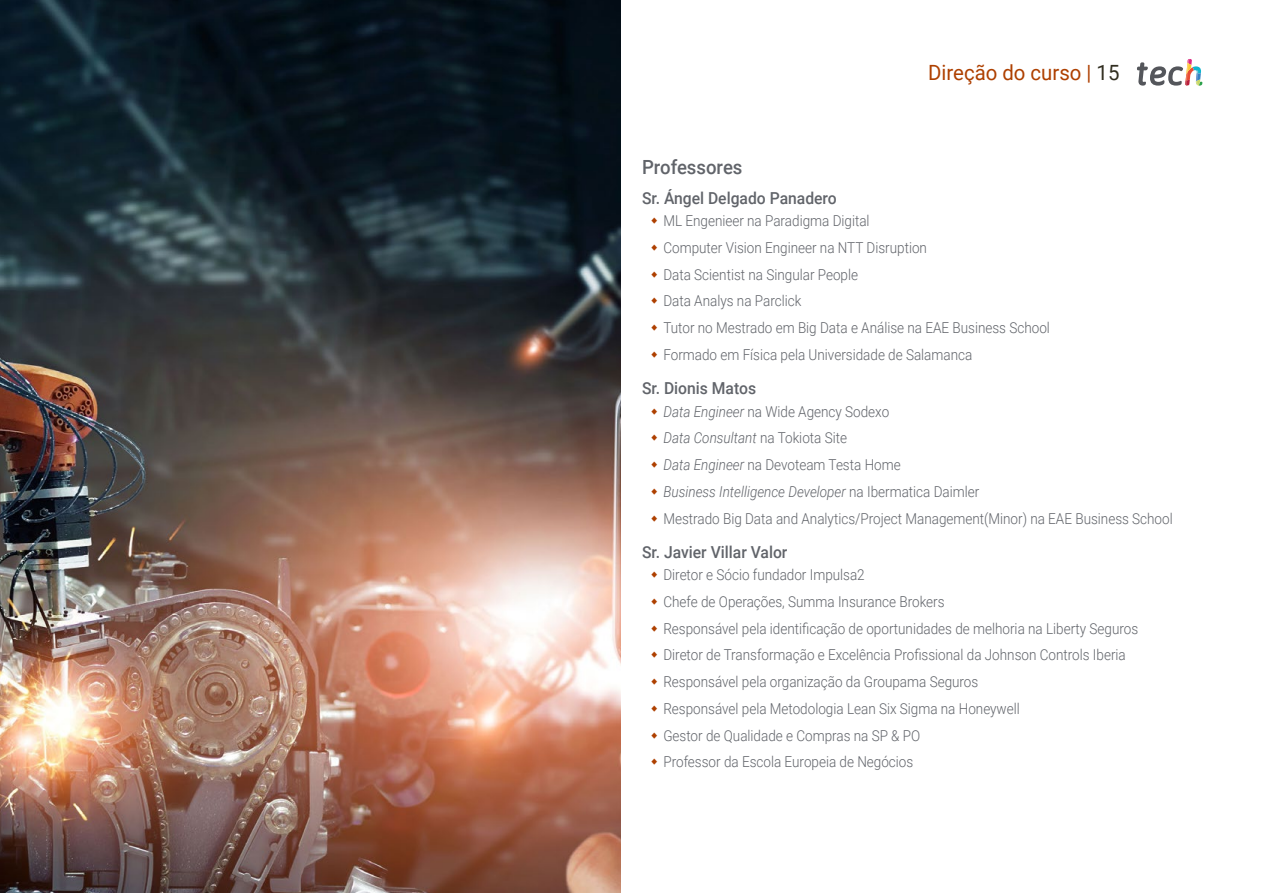
<style>
.page{position:relative;width:1263px;height:893px;background:#fff}
.page>*{position:absolute;margin:0;border:0;box-sizing:border-box;transform-origin:0 0}
.t1{font:21px "Roboto";color:#ae4000}
.t2{font:500 19.5px "Roboto";color:#61646a;scale:.95 1}
.t3{font:500 16.5px "Roboto";color:#61646a;scale:.95 1}
.t4{font:300 15px/26.7px "Roboto";color:#61646a;scale:.9 1}
.s1{color:#312e20}
.s2{font-style:italic}
</style>
<div class="page">
<svg style="left:1137px;top:59px;width:65px;height:27px"></svg>
<img style="left:0;top:0;width:621px;height:893px">
<h2 class="t2" style="left:642px;top:154px;width:107px">Professores</h2>
<h1 class="t1" style="left:928px;top:57px;width:193px">Direção do curso | <span class="s1">15</span></h1>
<p class="t3" style="left:642px;top:186px;width:206px">Sr. Ángel Delgado Panadero</p>
<p class="t4" style="left:663px;top:207px;width:431px">ML Engenieer na Paradigma Digital<br>Computer Vision Engineer na NTT Disruption<br>Data Scientist na Singular People<br>Data Analys na Parclick<br>Tutor no Mestrado em Big Data e Análise na EAE Business School Formado em Física pela Universidade de Salamanca</p>
<p class="t3" style="left:642px;top:377px;width:121px">Sr. Dionis Matos</p>
<p class="t4" style="left:663px;top:397px;width:567px"><span class="s2">Data Engineer</span> na Wide Agency Sodexo<br><span class="s2">Data Consultant</span> na Tokiota Site<br><span class="s2">Data Engineer</span> na Devoteam Testa Home<br><span class="s2">Business Intelligence Developer</span> na Ibermatica Daimler<br>Mestrado Big Data and Analytics/Project Management(Minor) na EAE Business School</p>
<p class="t3" style="left:642px;top:540px;width:154px">Sr. Javier Villar Valor</p>
<p class="t4" style="left:663px;top:561px;width:529px">Diretor e Sócio fundador Impulsa2<br>Chefe de Operações, Summa Insurance Brokers<br>Responsável pela identificação de oportunidades de melhoria na Liberty Seguros Diretor de Transformação e Excelência Profissional da Johnson Controls Iberia Responsável pela organização da Groupama Seguros<br>Responsável pela Metodologia Lean Six Sigma na Honeywell<br>Gestor de Qualidade e Compras na SP &amp; PO<br>Professor da Escola Europeia de Negócios</p>
</div>
